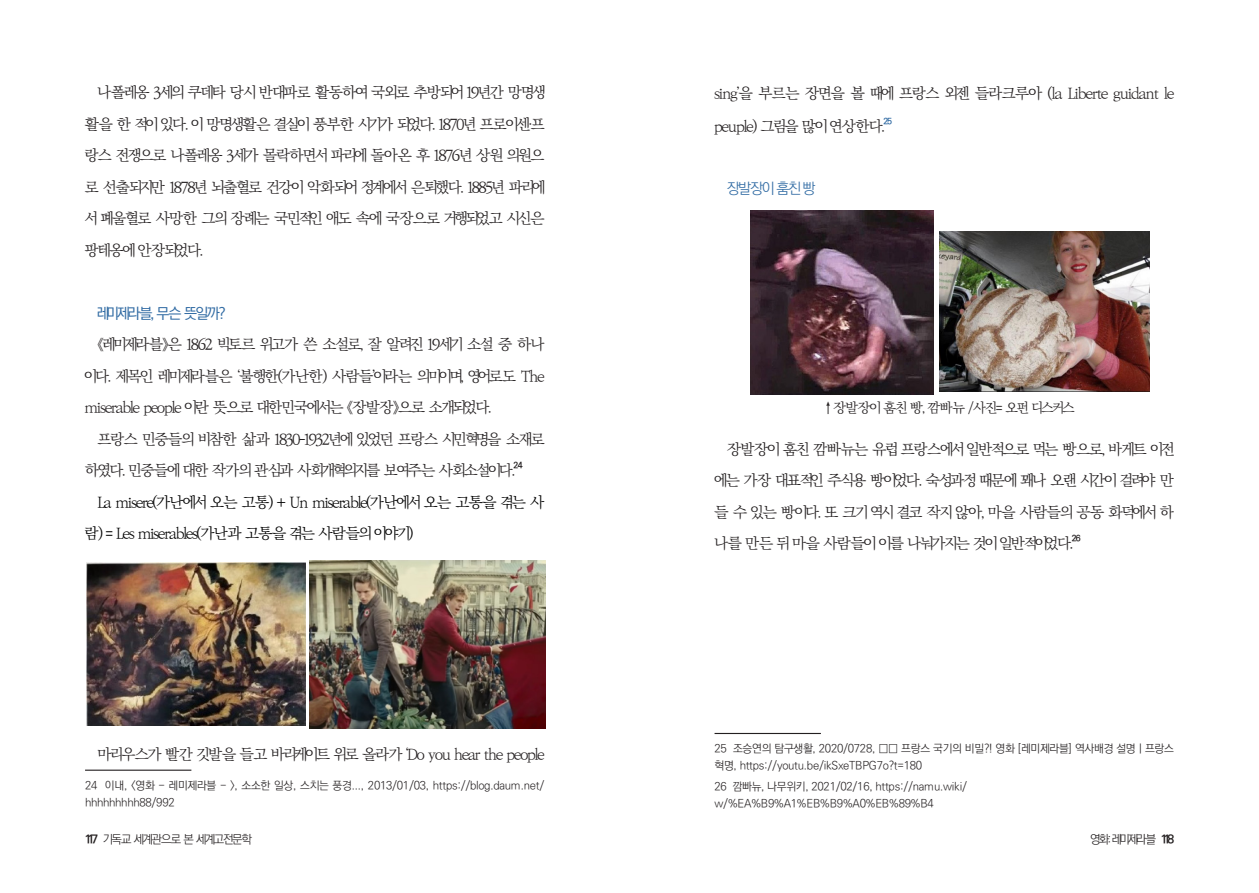
<style>
.page{position:relative;width:1259px;height:893px;background:#fff}
.page>*{position:absolute;margin:0;border:0;box-sizing:border-box;transform-origin:0 0}
.기본_스타일{font:15px/31.5px "Ko Pub World Batang PL";letter-spacing:-.11em;color:#231f20;text-align:justify}
.t1{font:15px/31.5px "Ko Pub World Batang PL";letter-spacing:-.11em;color:#000}
.기본_스타일-2{font:15px "Ko Pub World Batang PL";letter-spacing:-.085em;color:#231f20}
.소제목{font:15px "Ko Pub World Dotum PM";letter-spacing:-.14em;color:#326ca4}
.소제목-2{font:15px "Ko Pub World Dotum PL";letter-spacing:-.1em;color:#326ca4}
.기본_스타일-3{font:13.5px "Ko Pub World Batang PL";letter-spacing:-.09em;color:#231f20}
.t2{font:12px "Ko Pub World Dotum PL";letter-spacing:-.135em;color:#231f20}
.각주-본문{font:11.25px/16.5px "Ko Pub World Dotum PL";letter-spacing:-.025em;color:#231f20}
.기본_스타일-4{font:8.7px "Ko Pub World Dotum PB";color:#231f20}
.t3{font:8.7px "Ko Pub World Dotum PB";color:#326ca4}
.s1{font-family:"Ko Pub World Dotum PB"}
</style>
<div class="page">
<hr style="left:85px;top:770px;width:106px;height:1px;background:#231f20">
<img style="left:309px;top:560px;width:236px;height:169px">
<img style="left:86px;top:562px;width:219px;height:163px">
<hr style="left:714px;top:733px;width:107px;height:1px;background:#231f20">
<img style="left:750px;top:210px;width:184px;height:184px">
<img style="left:939px;top:232px;width:210px;height:160px">
<p class="기본_스타일" style="left:84px;top:77px;width:463px;text-indent:13px">나폴레옹 3세의 쿠데타 당시 반대파로 활동하여 국외로 추방되어 19년간 망명생 활을 한 적이 있다. 이 망명생활은 결실이 풍부한 시기가 되었다.1870년 프로이센·프 랑스 전쟁으로 나폴레옹 3세가 몰락하면서 파리에 돌아온 후 1876년 상원 의원으 로 선출되지만 1878년 뇌출혈로 건강이 악화되어 정계에서 은퇴했다. 1885년 파리에 서 폐울혈로 사망한 그의 장례는 국민적인 애도 속에 국장으로 거행되었고 시신은 팡테옹에 안장되었다.</p>
<p class="소제목" style="left:96px;top:302px;width:131px">레미제라블, 무슨 뜻일까?</p>
<p class="기본_스타일" style="left:84px;top:329px;width:463px;text-indent:13px">《레미제라블》은 1862 빅토르 위고가 쓴 소설로, 잘 알려진 19세기 소설 중 하나 이다. 제목인 레미제라블은 ‘불행한(가난한) 사람들’이라는 의미이며, 영어로도 The miserable people 이란 뜻으로 대한민국에서는 《장발장》으로 소개되었다.</p>
<p class="기본_스타일" style="left:85px;top:423px;width:461px;text-indent:13px">프랑스 민중들의 비참한 삶과 1830-1932년에 있었던 프랑스 시민혁명을 소재로 하였다. 민중들에 대한 작가의 관심과 사회개혁의지를 보여주는 사회소설이다.</p>
<p class="기본_스타일-4" style="left:513px;top:459px;width:11px">24</p>
<p class="t1" style="left:84px;top:486px;width:461px;text-indent:13px">La misere(가난에서 오는 고통) + Un miserable(가난에서 오는 고통을 겪는 사 람) = Les miserables(가난과 고통을 겪는 사람들의 이야기)</p>
<p class="기본_스타일" style="left:97px;top:738px;width:449px">마리우스가 빨간 깃발을 들고 바리케이트 위로 올라가 ‘Do you hear the people</p>
<p class="각주-본문" style="left:85px;top:778px;width:461px">24 이내, &lt;영화 - 레미제라블 - &gt;, 소소한 일상, 스치는 풍경..., 2013/01/03, https://blog.daum.net/ hhhhhhhhh88/992</p>
<p class="기본_스타일-2" style="left:714px;top:82px;width:462px">sing’을 부르는 장면을 볼 때에 프랑스 외젠 들라크루아 (la Liberte guidant le</p>
<p class="기본_스타일" style="left:714px;top:111px;width:173px">peuple) 그림을 많이 연상한다.</p>
<p class="t3" style="left:883px;top:115px;width:10px">25</p>
<p class="소제목-2" style="left:727px;top:177px;width:90px">장발장이 훔친 빵</p>
<p class="기본_스타일-3" style="left:822px;top:398px;width:254px">↑장발장이 훔친 빵, 깜빠뉴 /사진= 오펀 디스커스</p>
<p class="기본_스타일" style="left:713px;top:433px;width:462px;text-indent:14px">장발장이 훔친 깜빠뉴는 유럽 프랑스에서 일반적으로 먹는 빵으로, 바게트 이전 에는 가장 대표적인 주식용 빵이었다. 숙성과정 때문에 꽤나 오랜 시간이 걸려야 만 들 수 있는 빵이다. 또 크기 역시 결코 작지 않아, 마을 사람들의 공동 화덕에서 하 나를 만든 뒤 마을 사람들이 이를 나눠가지는 것이 일반적이었다.</p>
<p class="기본_스타일-4" style="left:1071px;top:532px;width:10px">26</p>
<p class="각주-본문" style="left:714px;top:741px;width:455px;text-indent:187px">프랑스 국기의 비밀?! 영화 [레미제라블] 역사배경 설명ㅣ프랑스 혁명, https://youtu.be/ikSxeTBPG7o?t=180</p>
<p class="각주-본문" style="left:714px;top:779px;width:254px">26 깜빠뉴, 나무위키, 2021/02/16, https://namu.wiki/ w/%EA%B9%A1%EB%B9%A0%EB%89%B4</p>
<p class="각주-본문" style="left:714px;top:741px;width:162px">25 조승연의 탐구생활, 2020/0728,</p>
<p class="t2" style="left:85px;top:831px;width:168px"><span class="s1">117</span> 기독교 세계관으로 본 세계고전문학</p>
<p class="t2" style="left:1090px;top:831px;width:86px">영화:레미제라블 <span class="s1">118</span></p>
</div>
